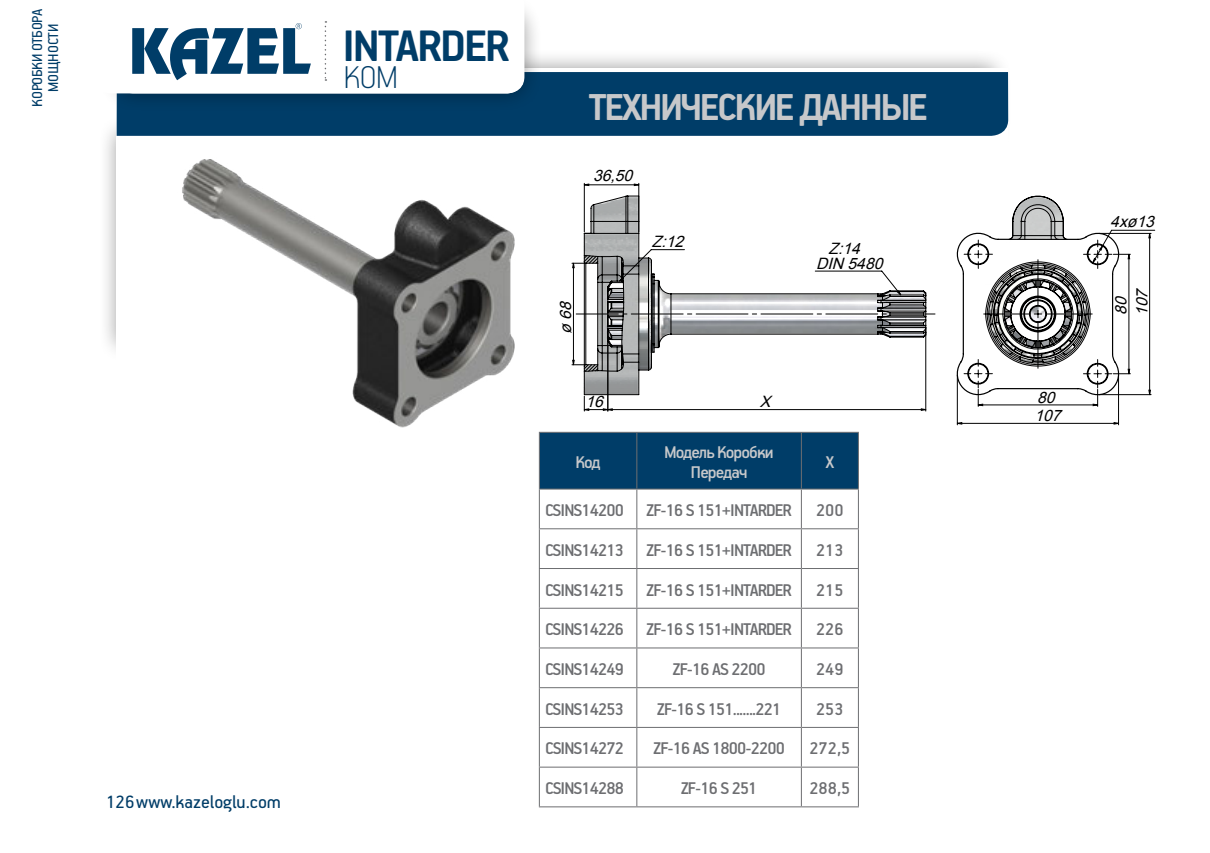
<style>
.page{position:relative;width:1210px;height:853px;background:#fff}
.page>*{position:absolute;margin:0;border:0;box-sizing:border-box;transform-origin:0 0}
.t1{font:700 49.4px "PF Handbook Pro";letter-spacing:-.045em;color:#003d68}
.t2{font:700 42px "PF Handbook Pro";letter-spacing:-.06em;color:#c7c8ca}
.t3{font:100 35.2px "PF Handbook Pro";color:#003d68}
.t4{font:20px "PF Handbook Pro";color:#003d68}
.t5{font:500 19px "PF Handbook Pro";letter-spacing:-.05em;color:#6d6e71}
.t6{font:500 19px/20px "PF Handbook Pro";letter-spacing:-.05em;color:#c7c8ca;text-align:center}
.t7{font:16px/16px "PF Handbook Pro";letter-spacing:-.025em;color:#003d68;text-align:center}
.t8{font:italic 15.6px/15px "Arial";color:#000}
</style>
<div class="page">
<svg style="left:539px;top:440px;width:320px;height:368px"></svg>
<div style="left:98px;top:115px;width:105px;height:247px;background:#000;opacity:.4"></div>
<div style="left:117px;top:109px;width:106px;height:285px;background:#fff"></div>
<div style="left:140px;top:49px;width:872px;height:105px;background:#000;opacity:.4"></div>
<div style="left:116px;top:68px;width:891px;height:106px;background:#fff"></div>
<div style="left:117px;top:72px;width:890px;height:64px;background:#003d68"></div>
<div style="left:98px;top:0;width:445px;height:112px;background:#000;opacity:.4"></div>
<svg style="left:98px;top:0;width:426px;height:93px"></svg>
<img style="left:143px;top:129px;width:437px;height:299px">
<div style="left:548px;top:168px;width:612px;height:272px;background:#fff"></div>
<hr style="left:1117px;top:375px;width:1px;height:49px;background:#000">
<hr style="left:956px;top:375px;width:1px;height:49px;background:#000">
<hr style="left:607px;top:339px;width:1px;height:72px;background:#000">
<hr style="left:925px;top:327px;width:1px;height:84px;background:#000">
<hr style="left:584px;top:183px;width:1px;height:49px;background:#000">
<hr style="left:638px;top:183px;width:1px;height:49px;background:#000">
<svg style="left:956px;top:422px;width:162px;height:2px"></svg>
<svg style="left:583px;top:396px;width:342px;height:15px"></svg>
<svg style="left:583px;top:183px;width:56px;height:3px"></svg>
<svg style="left:583px;top:195px;width:343px;height:200px"></svg>
<svg style="left:572px;top:249px;width:362px;height:122px"></svg>
<svg style="left:956px;top:195px;width:198px;height:211px"></svg>
<div style="left:539px;top:432px;width:318px;height:56px;background:#003d68"></div>
<hr style="left:538px;top:431px;width:98px;height:1px;background:#6d6e71">
<hr style="left:538px;top:432px;width:1px;height:56px;background:#6d6e71">
<hr style="left:636px;top:431px;width:165px;height:1px;background:#6d6e71">
<hr style="left:636px;top:432px;width:1px;height:56px;background:#6d6e71">
<hr style="left:801px;top:431px;width:57px;height:1px;background:#6d6e71">
<hr style="left:800px;top:432px;width:1px;height:56px;background:#6d6e71">
<hr style="left:857px;top:432px;width:1px;height:56px;background:#6d6e71">
<hr style="left:538px;top:489px;width:1px;height:39px;background:#6d6e71">
<hr style="left:636px;top:489px;width:1px;height:39px;background:#6d6e71">
<hr style="left:800px;top:489px;width:1px;height:39px;background:#6d6e71">
<hr style="left:857px;top:489px;width:1px;height:39px;background:#6d6e71">
<hr style="left:538px;top:528px;width:98px;height:1px;background:#6d6e71">
<hr style="left:538px;top:529px;width:1px;height:38px;background:#6d6e71">
<hr style="left:636px;top:528px;width:165px;height:1px;background:#6d6e71">
<hr style="left:636px;top:529px;width:1px;height:38px;background:#6d6e71">
<hr style="left:801px;top:528px;width:57px;height:1px;background:#6d6e71">
<hr style="left:800px;top:529px;width:1px;height:38px;background:#6d6e71">
<hr style="left:857px;top:529px;width:1px;height:38px;background:#6d6e71">
<hr style="left:538px;top:567px;width:98px;height:1px;background:#6d6e71">
<hr style="left:538px;top:568px;width:1px;height:39px;background:#6d6e71">
<hr style="left:636px;top:567px;width:165px;height:1px;background:#6d6e71">
<hr style="left:636px;top:568px;width:1px;height:39px;background:#6d6e71">
<hr style="left:801px;top:567px;width:57px;height:1px;background:#6d6e71">
<hr style="left:800px;top:568px;width:1px;height:39px;background:#6d6e71">
<hr style="left:857px;top:568px;width:1px;height:39px;background:#6d6e71">
<hr style="left:538px;top:607px;width:98px;height:1px;background:#6d6e71">
<hr style="left:538px;top:608px;width:1px;height:39px;background:#6d6e71">
<hr style="left:636px;top:607px;width:165px;height:1px;background:#6d6e71">
<hr style="left:636px;top:608px;width:1px;height:39px;background:#6d6e71">
<hr style="left:801px;top:607px;width:57px;height:1px;background:#6d6e71">
<hr style="left:800px;top:608px;width:1px;height:39px;background:#6d6e71">
<hr style="left:857px;top:608px;width:1px;height:39px;background:#6d6e71">
<hr style="left:538px;top:647px;width:98px;height:1px;background:#6d6e71">
<hr style="left:538px;top:648px;width:1px;height:39px;background:#6d6e71">
<hr style="left:636px;top:647px;width:165px;height:1px;background:#6d6e71">
<hr style="left:636px;top:648px;width:1px;height:39px;background:#6d6e71">
<hr style="left:801px;top:647px;width:57px;height:1px;background:#6d6e71">
<hr style="left:800px;top:648px;width:1px;height:39px;background:#6d6e71">
<hr style="left:857px;top:648px;width:1px;height:39px;background:#6d6e71">
<hr style="left:538px;top:687px;width:98px;height:1px;background:#6d6e71">
<hr style="left:538px;top:688px;width:1px;height:38px;background:#6d6e71">
<hr style="left:636px;top:687px;width:165px;height:1px;background:#6d6e71">
<hr style="left:636px;top:688px;width:1px;height:38px;background:#6d6e71">
<hr style="left:801px;top:687px;width:57px;height:1px;background:#6d6e71">
<hr style="left:800px;top:688px;width:1px;height:38px;background:#6d6e71">
<hr style="left:857px;top:688px;width:1px;height:38px;background:#6d6e71">
<hr style="left:538px;top:726px;width:98px;height:1px;background:#6d6e71">
<hr style="left:538px;top:727px;width:1px;height:39px;background:#6d6e71">
<hr style="left:636px;top:726px;width:165px;height:1px;background:#6d6e71">
<hr style="left:636px;top:727px;width:1px;height:39px;background:#6d6e71">
<hr style="left:801px;top:726px;width:57px;height:1px;background:#6d6e71">
<hr style="left:800px;top:727px;width:1px;height:39px;background:#6d6e71">
<hr style="left:857px;top:727px;width:1px;height:39px;background:#6d6e71">
<hr style="left:538px;top:766px;width:98px;height:1px;background:#6d6e71">
<hr style="left:538px;top:767px;width:1px;height:39px;background:#6d6e71">
<hr style="left:636px;top:766px;width:165px;height:1px;background:#6d6e71">
<hr style="left:636px;top:767px;width:1px;height:39px;background:#6d6e71">
<hr style="left:801px;top:766px;width:57px;height:1px;background:#6d6e71">
<hr style="left:800px;top:767px;width:1px;height:39px;background:#6d6e71">
<hr style="left:857px;top:767px;width:1px;height:39px;background:#6d6e71">
<hr style="left:538px;top:806px;width:98px;height:1px;background:#6d6e71">
<hr style="left:636px;top:806px;width:165px;height:1px;background:#6d6e71">
<hr style="left:801px;top:806px;width:57px;height:1px;background:#6d6e71">
<hr style="left:538px;top:488px;width:98px;height:1px;background:#6d6e71">
<hr style="left:636px;top:488px;width:165px;height:1px;background:#6d6e71">
<hr style="left:801px;top:488px;width:57px;height:1px;background:#6d6e71">
<p class="t7" style="left:29px;top:106px;width:99px;rotate:-90deg">КОРОБКИ ОТБОРА<br>МОЩНОСТИ</p>
<p class="t4" style="left:106px;top:789px;width:176px">126www.kazeloglu.com</p>
<h1 class="t1" style="left:342px;top:16px;width:169px">INTARDER</h1>
<h3 class="t3" style="left:343px;top:56px;width:55px">КОМ</h3>
<h2 class="t2" style="left:588px;top:81px;width:341px">ТЕХНИЧЕСКИЕ ДАННЫЕ</h2>
<p class="t8" style="left:558px;top:333px;width:38px;rotate:-90deg">ø68</p>
<p class="t8" style="left:593px;top:168px;width:46px">36,50</p>
<p class="t8" style="left:651px;top:234px;width:38px">Z:12</p>
<p class="t8" style="left:585px;top:394px;width:24px">16</p>
<p class="t8" style="left:759px;top:394px;width:18px">X</p>
<p class="t8" style="left:816px;top:241px;width:73px;text-indent:12px">Z:14<br>DIN 5480</p>
<p class="t6" style="left:575px;top:451px;width:27px">Код</p>
<p class="t6" style="left:664px;top:441px;width:111px">Модель Коробки<br>Передач</p>
<p class="t6" style="left:825px;top:451px;width:10px">X</p>
<p class="t5" style="left:545px;top:498px;width:248px">CSINS14200 ZF-16 S 151+INTARDER</p>
<p class="t5" style="left:815px;top:498px;width:29px">200</p>
<p class="t5" style="left:545px;top:538px;width:248px">CSINS14213 ZF-16 S 151+INTARDER</p>
<p class="t5" style="left:815px;top:538px;width:29px">213</p>
<p class="t5" style="left:545px;top:577px;width:248px">CSINS14215 ZF-16 S 151+INTARDER</p>
<p class="t5" style="left:815px;top:577px;width:29px">215</p>
<p class="t5" style="left:545px;top:617px;width:248px">CSINS14226 ZF-16 S 151+INTARDER</p>
<p class="t5" style="left:815px;top:617px;width:29px">226</p>
<p class="t5" style="left:545px;top:657px;width:80px">CSINS14249</p>
<p class="t5" style="left:672px;top:657px;width:95px">ZF-16 AS 2200</p>
<p class="t5" style="left:815px;top:657px;width:29px">249</p>
<p class="t5" style="left:545px;top:696px;width:80px">CSINS14253</p>
<p class="t5" style="left:656px;top:696px;width:126px">ZF-16 S 151.......221</p>
<p class="t5" style="left:815px;top:696px;width:29px">253</p>
<p class="t5" style="left:545px;top:736px;width:80px">CSINS14272</p>
<p class="t5" style="left:653px;top:736px;width:133px">ZF-16 AS 1800-2200</p>
<p class="t5" style="left:809px;top:736px;width:43px">272,5</p>
<p class="t5" style="left:545px;top:776px;width:80px">CSINS14288</p>
<p class="t5" style="left:680px;top:776px;width:78px">ZF-16 S 251</p>
<p class="t5" style="left:809px;top:776px;width:43px">288,5</p>
<p class="t8" style="left:1036px;top:389px;width:24px">80</p>
<p class="t8" style="left:1034px;top:408px;width:33px">107</p>
<p class="t8" style="left:1109px;top:214px;width:51px">4xø13</p>
<p class="t8" style="left:1113px;top:314px;width:24px;rotate:-90deg">80</p>
<p class="t8" style="left:1134px;top:316px;width:33px;rotate:-90deg">107</p>
</div>
